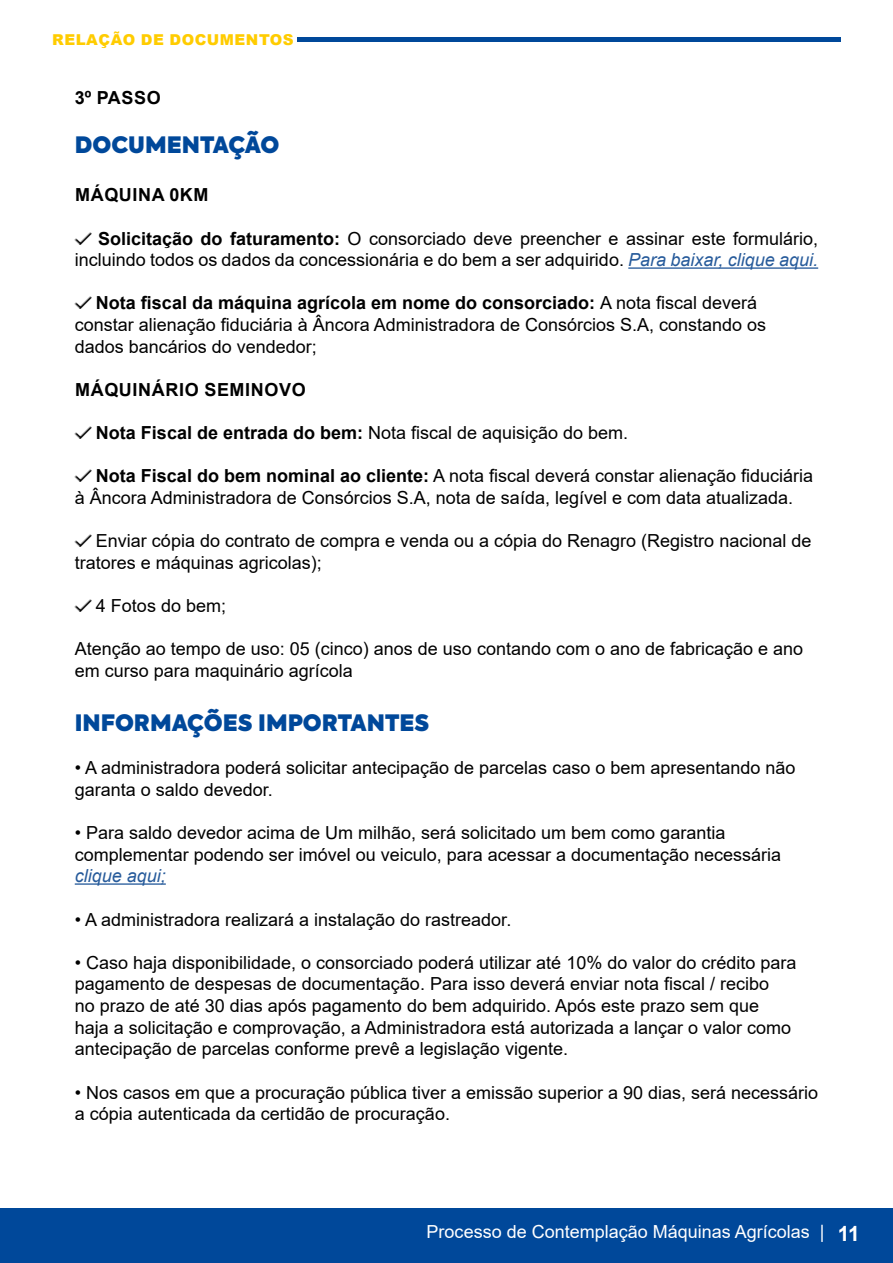
<style>
.page{position:relative;width:893px;height:1263px;background:#fff}
.page>*{position:absolute;margin:0;border:0;box-sizing:border-box;transform-origin:0 0}
.t1{font:800 22.5px "Axiforma";color:#00489a}
.t2{font:700 21px "Arial";color:#fff}
.t3{font:18px/21.6px "Arial";color:#000}
.t4{font:18px "Arial";color:#fff}
.t5{font:700 18px "Arial";letter-spacing:.035em;color:#000}
.t6{font:italic 18px "Arial";color:#275b9b}
.t7{font:900 15px "Arial";letter-spacing:.035em;color:#fc0}
.s1{font-weight:700}
.s2{font-style:italic;color:#275b9b}
</style>
<div class="page">
<div style="left:0;top:1209px;width:893px;height:54px;background:#00489a"></div>
<hr style="left:298px;top:37px;width:543px;height:4px;background:#00489a">
<hr style="left:628px;top:267px;width:190px;height:2px;background:#275b9b">
<hr style="left:75px;top:883px;width:91px;height:2px;background:#275b9b">
<p class="t7" style="left:52px;top:29px;width:243px">RELAÇÃO DE DOCUMENTOS</p>
<p class="t5" style="left:75px;top:85px;width:88px">3º PASSO</p>
<p class="t1" style="left:75px;top:128px;width:206px">DOCUMENTAÇÃO</p>
<p class="t5" style="left:75px;top:182px;width:135px">MÁQUINA 0KM</p>
<p class="t3" style="left:75px;top:227px;width:745px;text-align:right"><span class="s1">Solicitação do faturamento:</span> O consorciado deve preencher e assinar este formulário, incluindo todos os dados da concessionária e do bem a ser adquirido. <span class="s2">Para baixar, clique aqui.</span></p>
<p class="t3" style="left:75px;top:292px;width:693px;text-indent:21px"><span class="s1">Nota fiscal da máquina agrícola em nome do consorciado:</span> A nota fiscal deverá constar alienação fiduciária à Âncora Administradora de Consórcios S.A, constando os dados bancários do vendedor;</p>
<p class="t5" style="left:75px;top:377px;width:232px">MÁQUINÁRIO SEMINOVO</p>
<p class="t3" style="left:96px;top:422px;width:534px"><span class="s1">Nota Fiscal de entrada do bem:</span> Nota fiscal de aquisição do bem.</p>
<p class="t3" style="left:75px;top:465px;width:740px;text-indent:21px"><span class="s1">Nota Fiscal do bem nominal ao cliente:</span> A nota fiscal deverá constar alienação fiduciária à Âncora Administradora de Consórcios S.A, nota de saída, legível e com data atualizada.</p>
<p class="t3" style="left:75px;top:530px;width:738px;text-indent:21px">Enviar cópia do contrato de compra e venda ou a cópia do Renagro (Registro nacional de tratores e máquinas agricolas);</p>
<p class="t3" style="left:96px;top:595px;width:132px">4 Fotos do bem;</p>
<p class="t3" style="left:75px;top:638px;width:730px">Atenção ao tempo de uso: 05 (cinco) anos de uso contando com o ano de fabricação e ano em curso para maquinário agrícola</p>
<p class="t1" style="left:75px;top:706px;width:356px">INFORMAÇÕES IMPORTANTES</p>
<p class="t3" style="left:75px;top:757px;width:722px">• A administradora poderá solicitar antecipação de parcelas caso o bem apresentando não garanta o saldo devedor.</p>
<p class="t3" style="left:75px;top:822px;width:708px">• Para saldo devedor acima de Um milhão, será solicitado um bem como garantia complementar podendo ser imóvel ou veiculo, para acessar a documentação necessária</p>
<p class="t6" style="left:75px;top:864px;width:93px">clique aqui;</p>
<p class="t3" style="left:75px;top:908px;width:438px">• A administradora realizará a instalação do rastreador.</p>
<p class="t3" style="left:75px;top:951px;width:723px">• Caso haja disponibilidade, o consorciado poderá utilizar até 10% do valor do crédito para pagamento de despesas de documentação. Para isso deverá enviar nota fiscal / recibo<br>no prazo de até 30 dias após pagamento do bem adquirido. Após este prazo sem que haja a solicitação e comprovação, a Administradora está autorizada a lançar o valor como antecipação de parcelas conforme prevê a legislação vigente.</p>
<p class="t3" style="left:75px;top:1081px;width:745px">• Nos casos em que a procuração pública tiver a emissão superior a 90 dias, será necessário a cópia autenticada da certidão de procuração.</p>
<p class="t4" style="left:427px;top:1220px;width:399px">Processo de Contemplação Máquinas Agrícolas |</p>
<p class="t2" style="left:838px;top:1218px;width:24px">11</p>
</div>
